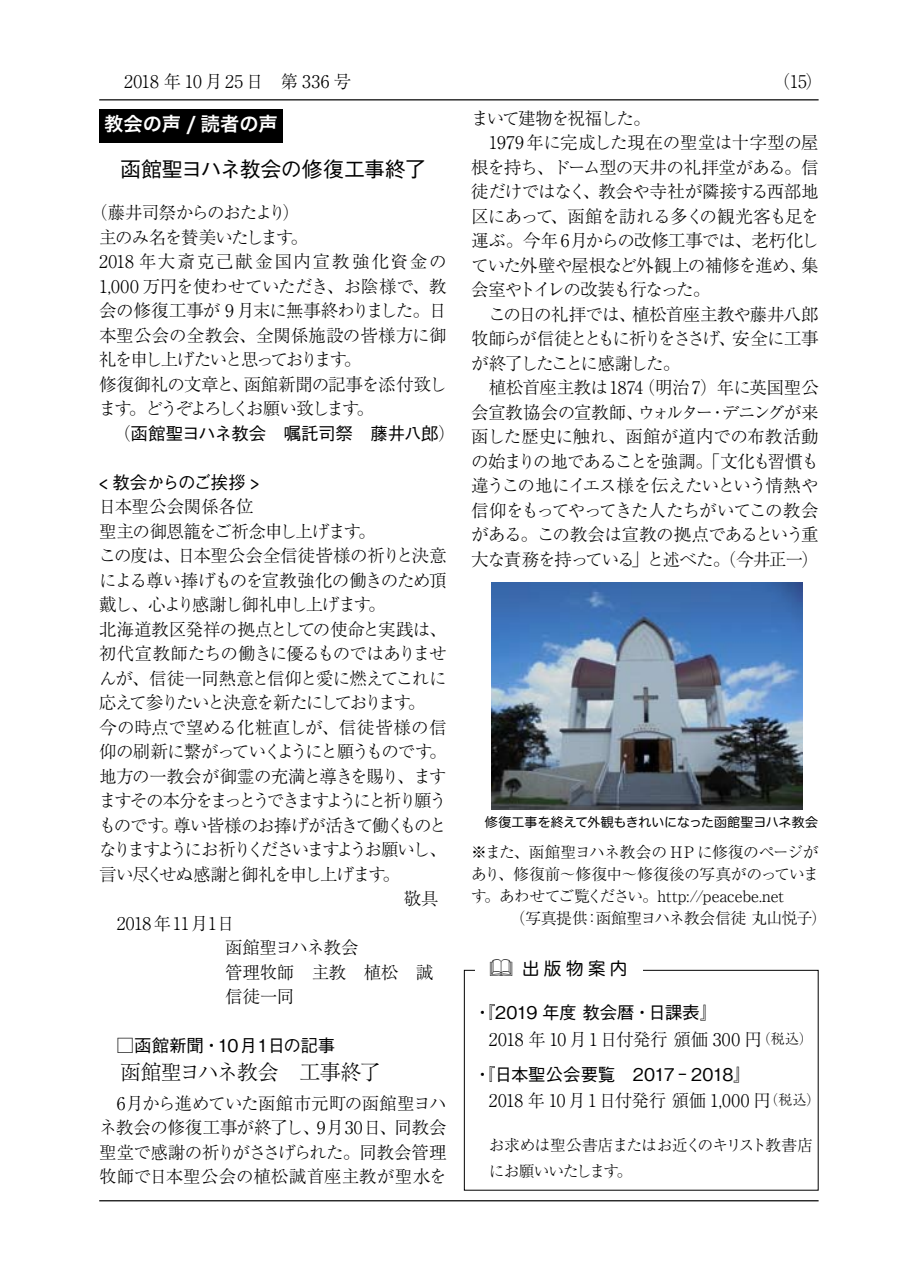
<style>
.page{position:relative;width:903px;height:1275px;background:#fff}
.page>*{position:absolute;margin:0;border:0;box-sizing:border-box;transform-origin:0 0}
.t1{font:500 21px "Gothic BBB Pro";letter-spacing:-.025em;color:#000}
.t2{font:300 21px "Ryumin Pro";letter-spacing:-.035em;color:#000}
.t3{font:19.25px "Hira Kaku Pro N W6";color:#fff}
.t4{font:300 17.5px/24.5px "Ryumin Pro";letter-spacing:-.045em;color:#000}
.t5{font:300 17.5px/24.5px "Ryumin Pro";letter-spacing:-.07em;color:#000}
.t6{font:500 17.5px "Gothic BBB Pro";letter-spacing:-.02em;color:#000}
.t7{font:300 17.5px "Ryumin Pro";letter-spacing:-.01em;color:#000}
.t8{font:300 17.5px/24.5px "Ryumin Pro";letter-spacing:-.015em;color:#000}
.t9{font:300 17.5px "Ryumin Pro";letter-spacing:-.025em;color:#000}
.t10{font:300 17.5px "Ryumin Pro";letter-spacing:-.095em;color:#000}
.t11{font:300 17.5px "Ryumin Pro";letter-spacing:-.115em;color:#000}
.t12{font:300 17.5px "Ryumin Pro";letter-spacing:-.065em;color:#000}
.t13{font:300 17.5px "Ryumin Pro";letter-spacing:.03em;color:#000}
.t14{font:300 17.5px "Ryumin Pro";letter-spacing:-.09em;color:#000}
.t15{font:500 17.5px "Gothic BBB Pro";letter-spacing:-.05em;color:#000}
.t16{font:17.5px "Hira Maru Pro N W4";letter-spacing:.255em;color:#000}
.t17{font:300 15.75px/21.9px "Ryumin Pro";letter-spacing:-.03em;color:#000}
.t18{font:300 15.75px/26.2px "Ryumin Pro";letter-spacing:-.055em;color:#000}
.t19{font:12.95px "Hira Maru Pro N W4";letter-spacing:-.005em;color:#000}
.s1{font-family:"Ryumin Pro";font-weight:300}
.s2{font-family:"Hira Maru Pro N W4";font-weight:400}
.s3{font-size:14px}
</style>
<div class="page">
<hr style="left:99px;top:99px;width:719px;height:1px;background:#000">
<hr style="left:99px;top:1200px;width:719px;height:1px;background:#000">
<div style="left:464px;top:970px;width:354px;height:221px;border:1px solid #000"></div>
<div style="left:475px;top:952px;width:167px;height:31px;background:#fff"></div>
<div style="left:99px;top:109px;width:184px;height:33px;background:#000"></div>
<img style="left:491px;top:583px;width:311px;height:227px">
<p class="t13" style="left:124px;top:68px;width:229px">2018 年 10 月25日　第 336 号</p>
<p class="t4" style="left:773px;top:68px;width:52px">（15）</p>
<p class="t3" style="left:104px;top:106px;width:175px">教会の声 / 読者の声</p>
<p class="t1" style="left:120px;top:152px;width:307px">函館聖ヨハネ教会の修復工事終了</p>
<p class="t4" style="left:99px;top:199px;width:349px;text-indent:-9px">（藤井司祭からのおたより）<br>主のみ名を賛美いたします。<br>2018 年大斎克己献金国内宣教強化資金の<br>1,000 万円を使わせていただき、お陰様で、教会の修復工事が 9 月末に無事終わりました。日本聖公会の全教会、全関係施設の皆様方に御礼を申し上げたいと思っております。<br>修復御礼の文章と、函館新聞の記事を添付致します。どうぞよろしくお願い致します。</p>
<p class="t6" style="left:114px;top:419px;width:343px"><span class="s1">（</span>函館聖ヨハネ教会　嘱託司祭　藤井八郎<span class="s1">）</span></p>
<p class="t15" style="left:99px;top:468px;width:161px"><span class="s2">&lt;</span> 教会からのご挨拶 <span class="s2">&gt;</span></p>
<p class="t5" style="left:99px;top:493px;width:349px">日本聖公会関係各位<br>聖主の御恩籠をご祈念申し上げます。<br>この度は、日本聖公会全信徒皆様の祈りと決意による尊い捧げものを宣教強化の働きのため頂戴し、心より感謝し御礼申し上げます。<br>北海道教区発祥の拠点としての使命と実践は、初代宣教師たちの働きに優るものではありませんが、信徒一同熱意と信仰と愛に燃えてこれに応えて参りたいと決意を新たにしております。今の時点で望める化粧直しが、信徒皆様の信仰の刷新に繋がっていくようにと願うものです。地方の一教会が御霊の充満と導きを賜り、ますますその本分をまっとうできますようにと祈り願うものです。尊い皆様のお捧げが活きて働くものとなりますようにお祈りくださいますようお願いし、言い尽くせぬ感謝と御礼を申し上げます。</p>
<p class="t8" style="left:225px;top:909px;width:210px;text-indent:-108px">2018年11月1日<br>函館聖ヨハネ教会<br>管理牧師　主教　植松　誠信徒一同</p>
<p class="t6" style="left:117px;top:1031px;width:220px">□函館新聞・10月1日の記事</p>
<p class="t2" style="left:120px;top:1055px;width:262px">函館聖ヨハネ教会　工事終了</p>
<p class="t4" style="left:99px;top:1090px;width:349px;text-align:justify;text-indent:18px">6月から進めていた函館市元町の函館聖ヨハネ教会の修復工事が終了し、9月30日、同教会聖堂で感謝の祈りがささげられた。同教会管理牧師で日本聖公会の植松誠首座主教が聖水を</p>
<p class="t10" style="left:471px;top:104px;width:181px">まいて建物を祝福した。</p>
<p class="t8" style="left:489px;top:129px;width:331px">1979 年に完成した現在の聖堂は十字型の屋</p>
<p class="t4" style="left:471px;top:153px;width:349px">根を持ち、ドーム型の天井の礼拝堂がある。信</p>
<p class="t9" style="left:471px;top:178px;width:349px">徒だけではなく、教会や寺社が隣接する西部地</p>
<p class="t4" style="left:471px;top:202px;width:349px">区にあって、函館を訪れる多くの観光客も足を</p>
<p class="t4" style="left:471px;top:227px;width:349px">運ぶ。今年 6月からの改修工事では、老朽化し</p>
<p class="t4" style="left:471px;top:251px;width:349px">ていた外壁や屋根など外観上の補修を進め、集</p>
<p class="t14" style="left:471px;top:276px;width:240px">会室やトイレの改装も行なった。</p>
<p class="t4" style="left:488px;top:300px;width:332px">この日の礼拝では、植松首座主教や藤井八郎</p>
<p class="t11" style="left:471px;top:325px;width:349px">牧師らが信徒とともに祈りをささげ、安全に工事</p>
<p class="t10" style="left:471px;top:349px;width:210px">が終了したことに感謝した。</p>
<p class="t9" style="left:489px;top:374px;width:331px">植松首座主教は1874（明治 7）年に英国聖公</p>
<p class="t4" style="left:471px;top:398px;width:349px">会宣教協会の宣教師、ウォルター・デニングが来</p>
<p class="t7" style="left:471px;top:423px;width:349px">函した歴史に触れ、函館が道内での布教活動</p>
<p class="t5" style="left:471px;top:447px;width:349px">の始まりの地であることを強調。「文化も習慣も</p>
<p class="t4" style="left:471px;top:472px;width:349px">違うこの地にイエス様を伝えたいという情熱や</p>
<p class="t12" style="left:471px;top:496px;width:349px">信仰をもってやってきた人たちがいてこの教会</p>
<p class="t4" style="left:471px;top:521px;width:349px">がある。この教会は宣教の拠点であるという重</p>
<p class="t4" style="left:471px;top:545px;width:349px">大な責務を持っている」と述べた。（今井正一）</p>
<p class="t19" style="left:485px;top:811px;width:334px">修復工事を終えて外観もきれいになった函館聖ヨハネ教会</p>
<p class="t17" style="left:471px;top:840px;width:357px">※また、函館聖ヨハネ教会の HP に修復のページがあり、修復前〜修復中〜修復後の写真がのっています。あわせてご覧ください。http://peacebe.net<br>　　　（写真提供：函館聖ヨハネ教会信徒丸山悦子）</p>
<p class="t16" style="left:522px;top:953px;width:107px">出版物案内</p>
<p class="t6" style="left:474px;top:999px;width:245px">・『2019 年度 教会暦・日課表』</p>
<p class="t7" style="left:489px;top:1025px;width:325px">2018 年 10 月1日付発行頒価 300 円<span class="s3">（税込）</span></p>
<p class="t6" style="left:474px;top:1060px;width:279px">・『日本聖公会要覧　2017 ｰ 2018』</p>
<p class="t7" style="left:489px;top:1086px;width:332px">2018 年 10 月1日付発行頒価 1,000 円<span class="s3">（税込）</span></p>
<p class="t18" style="left:489px;top:1130px;width:325px">お求めは聖公書店またはお近くのキリスト教書店にお願いいたします。</p>
</div>
